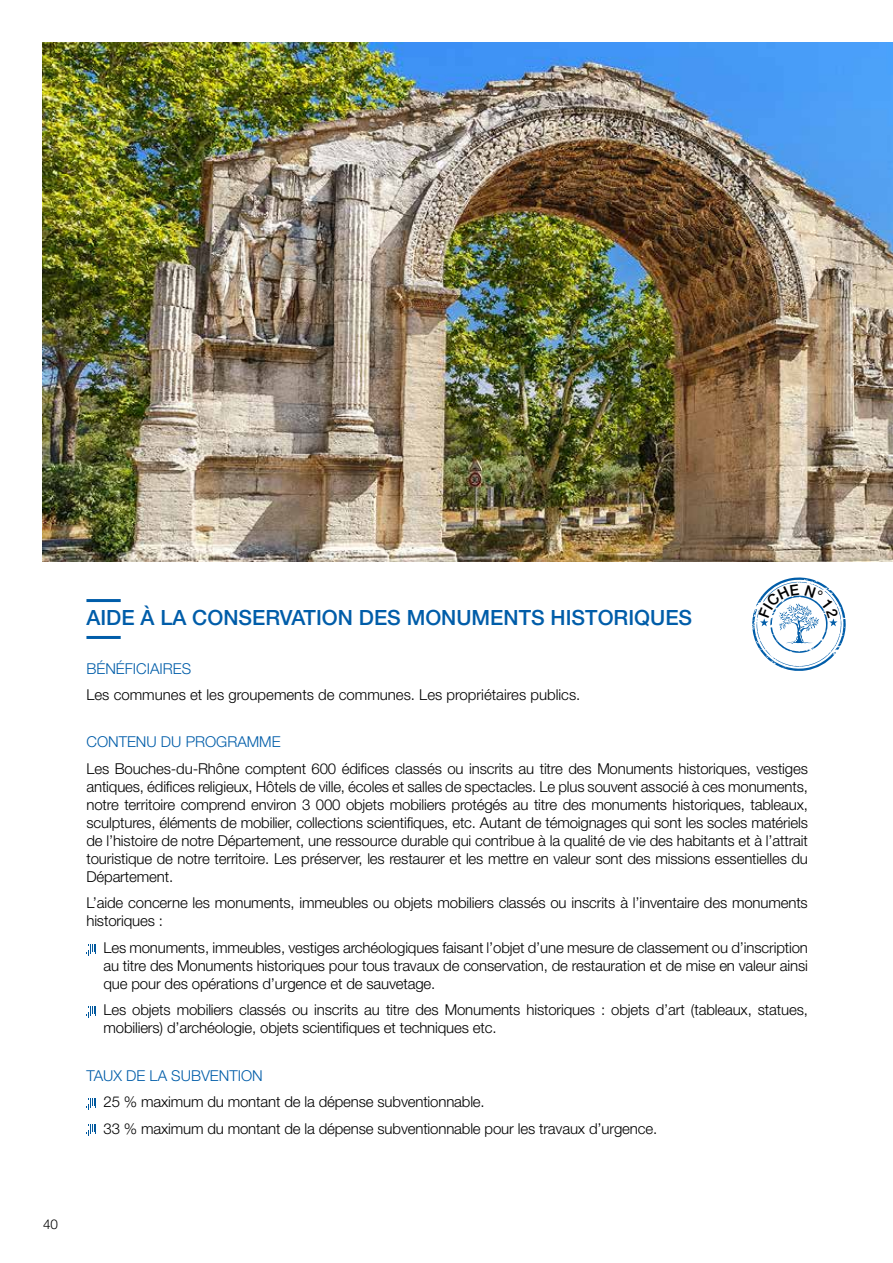
<style>
.page{position:relative;width:893px;height:1263px;background:#fff}
.page>*{position:absolute;margin:0;border:0;box-sizing:border-box;transform-origin:0 0}
.t1{font:500 21px "Helvetica Neue LT Std";color:#005da9}
.t2{font:300 15px/18px "Helvetica Neue LT Std";letter-spacing:-.01em;color:#000}
.t3{font:300 15px "Helvetica Neue LT Std";color:#005da9}
.t4{font:300 13.5px "Helvetica Neue LT Std";color:#000}
</style>
<div class="page">
<hr style="left:86px;top:599px;width:35px;height:3px;background:#005da9">
<hr style="left:86px;top:636px;width:35px;height:3px;background:#005da9">
<svg style="left:86px;top:1125px;width:10px;height:11px"></svg>
<svg style="left:86px;top:1098px;width:10px;height:11px"></svg>
<svg style="left:86px;top:945px;width:10px;height:11px"></svg>
<svg style="left:86px;top:1007px;width:10px;height:11px"></svg>
<img style="left:43px;top:43px;width:850px;height:518px">
<svg style="left:752px;top:577px;width:94px;height:94px"></svg>
<h1 class="t1" style="left:86px;top:605px;width:607px">AIDE À LA CONSERVATION DES MONUMENTS HISTORIQUES</h1>
<p class="t3" style="left:86px;top:659px;width:106px">BÉNÉFICIAIRES</p>
<p class="t2" style="left:86px;top:686px;width:495px">Les communes et les groupements de communes. Les propriétaires publics.</p>
<p class="t3" style="left:86px;top:733px;width:196px">CONTENU DU PROGRAMME</p>
<p class="t2" style="left:86px;top:759px;width:723px;text-align:justify">Les Bouches-du-Rhône comptent 600 édifices classés ou inscrits au titre des Monuments historiques, vestiges antiques, édifices religieux, Hôtels de ville, écoles et salles de spectacles. Le plus souvent associé à ces monuments, notre territoire comprend environ 3 000 objets mobiliers protégés au titre des monuments historiques, tableaux, sculptures, éléments de mobilier, collections scientifiques, etc. Autant de témoignages qui sont les socles matériels de l’histoire de notre Département, une ressource durable qui contribue à la qualité de vie des habitants et à l’attrait touristique de notre territoire. Les préserver, les restaurer et les mettre en valeur sont des missions essentielles du Département.</p>
<p class="t2" style="left:86px;top:894px;width:723px">L’aide concerne les monuments, immeubles ou objets mobiliers classés ou inscrits à l’inventaire des monuments historiques :</p>
<p class="t2" style="left:103px;top:938px;width:706px;text-align:justify">Les monuments, immeubles, vestiges archéologiques faisant l’objet d’une mesure de classement ou d’inscription au titre des Monuments historiques pour tous travaux de conservation, de restauration et de mise en valeur ainsi que pour des opérations d’urgence et de sauvetage.</p>
<p class="t2" style="left:103px;top:1001px;width:706px">Les objets mobiliers classés ou inscrits au titre des Monuments historiques : objets d’art (tableaux, statues, mobiliers) d’archéologie, objets scientifiques et techniques etc.</p>
<p class="t3" style="left:86px;top:1066px;width:178px">TAUX DE LA SUBVENTION</p>
<p class="t2" style="left:103px;top:1088px;width:555px;line-height:26.5px">25 % maximum du montant de la dépense subventionnable.<br>33 % maximum du montant de la dépense subventionnable pour les travaux d’urgence.</p>
<p class="t4" style="left:43px;top:1215px;width:17px">40</p>
</div>
